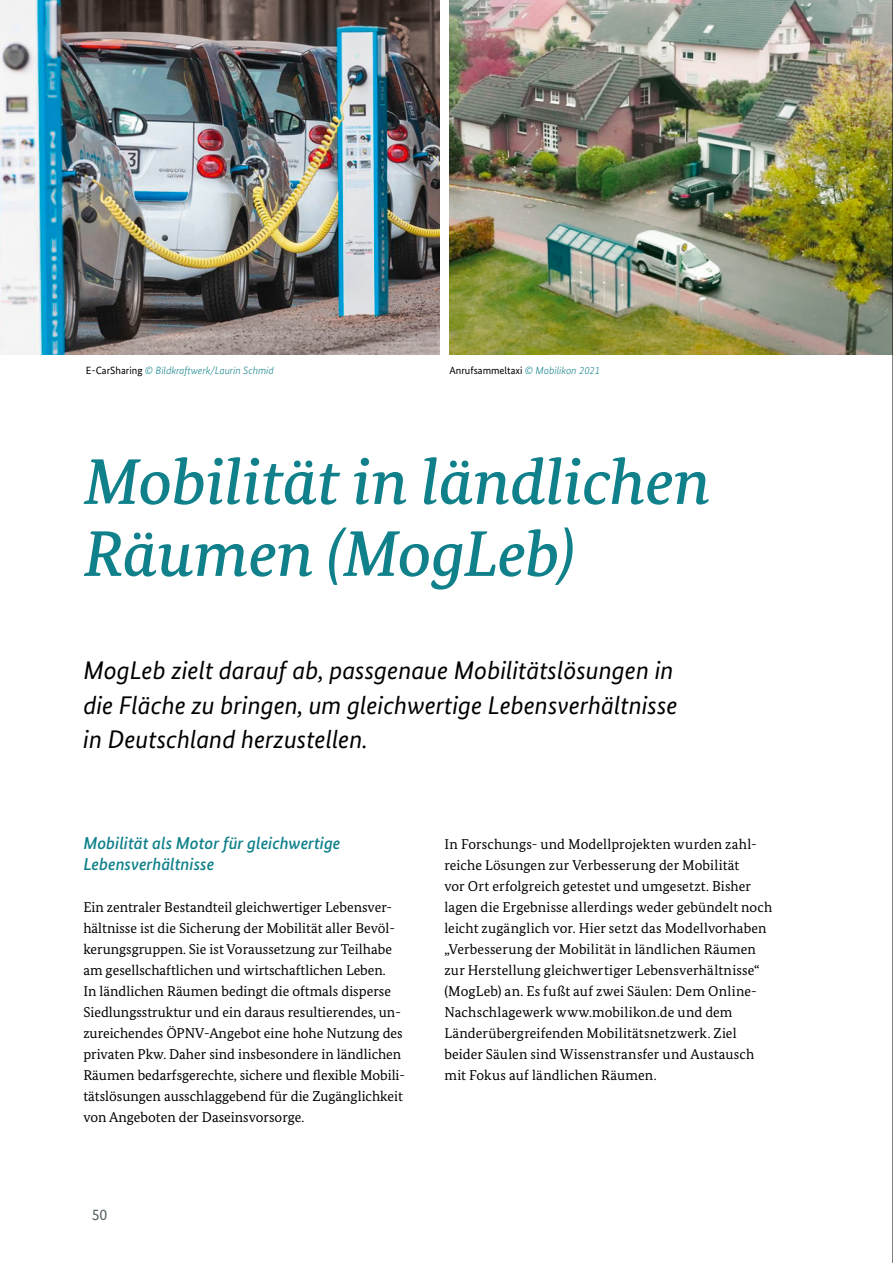
<style>
.page{position:relative;width:893px;height:1263px;background:#fff}
.page>*{position:absolute;margin:0;border:0;box-sizing:border-box;transform-origin:0 0}
.Style_Group_1_H2_Subkapitel_Header{font:italic 500 64.5px/72px "Bundes Serif";color:#10818a}
.Style_Group_1_P_Anleser_Teaser_2{font:italic 25.5px/34.5px "Bundes Sans";color:#000}
.Style_Group_1_H3_Copy_Subheader{font:italic 500 17.25px/21px "Bundes Sans";color:#10818a}
.t1{font:15.75px "Bundes Sans";color:#576164}
.Style_Group_1_P_Copy_9_5_14{font:14.25px/21px "Bundes Serif";color:#000}
.t2{font:italic 300 10.5px "Bundes Sans";color:#10818a}
.t3{font:10.5px "Bundes Sans";color:#000}
.s1{font-weight:400;font-style:normal;color:#000}
.s2{font-weight:300;font-style:italic;color:#10818a}
</style>
<div class="page">
<img style="left:0;top:0;width:439px;height:354px">
<img style="left:450px;top:0;width:442px;height:354px">
<hr style="left:892px;top:0;width:1px;height:1263px;background:#000">
<p class="t2" style="left:86px;top:364px;width:189px"><span class="s1">E-CarSharing</span> © Bildkraftwerk/Laurin Schmid</p>
<p class="t3" style="left:449px;top:364px;width:152px">Anrufsammeltaxi <span class="s2">© Mobilikon 2021</span></p>
<h2 class="Style_Group_1_H2_Subkapitel_Header" style="left:84px;top:445px;width:628px">Mobilität in ländlichen<br>Räumen (MogLeb)</h2>
<p class="Style_Group_1_P_Anleser_Teaser_2" style="left:83px;top:653px;width:596px">MogLeb zielt darauf ab, passgenaue Mobilitätslösungen in die Fläche zu bringen, um gleichwertige Lebensverhältnisse in Deutschland herzustellen.</p>
<h3 class="Style_Group_1_H3_Copy_Subheader" style="left:83px;top:832px;width:259px">Mobilität als Motor für gleichwertige<br>Lebensverhältnisse</h3>
<p class="Style_Group_1_P_Copy_9_5_14" style="left:83px;top:896px;width:323px">Ein zentraler Bestandteil gleichwertiger Lebensver&shy;hältnisse ist die Sicherung der Mobilität aller Bevöl&shy;kerungsgruppen. Sie ist Voraussetzung zur Teilhabe am gesellschaftlichen und wirtschaftlichen Leben.<br>In ländlichen Räumen bedingt die oftmals disperse Siedlungsstruktur und ein daraus resultierendes, un&shy;zureichendes ÖPNV-Angebot eine hohe Nutzung des privaten Pkw. Daher sind insbesondere in ländlichen Räumen bedarfsgerechte, sichere und flexible Mobili&shy;tätslösungen ausschlaggebend für die Zugänglichkeit von Angeboten der Daseinsvorsorge.</p>
<p class="t1" style="left:92px;top:1205px;width:17px">50</p>
<p class="Style_Group_1_P_Copy_9_5_14" style="left:444px;top:833px;width:329px">In Forschungs- und Modellprojekten wurden zahl&shy;reiche Lösungen zur Verbesserung der Mobilität<br>vor Ort erfolgreich getestet und umgesetzt. Bisher lagen die Ergebnisse allerdings weder gebündelt noch leicht zugänglich vor. Hier setzt das Modellvorhaben „Verbesserung der Mobilität in ländlichen Räumen zur Herstellung gleichwertiger Lebensverhältnisse“ (MogLeb) an. Es fußt auf zwei Säulen: Dem Online-Nachschlagewerk www.mobilikon.de und dem Länderübergreifenden Mobilitätsnetzwerk. Ziel beider Säulen sind Wissenstransfer und Austausch mit Fokus auf ländlichen Räumen.</p>
</div>
